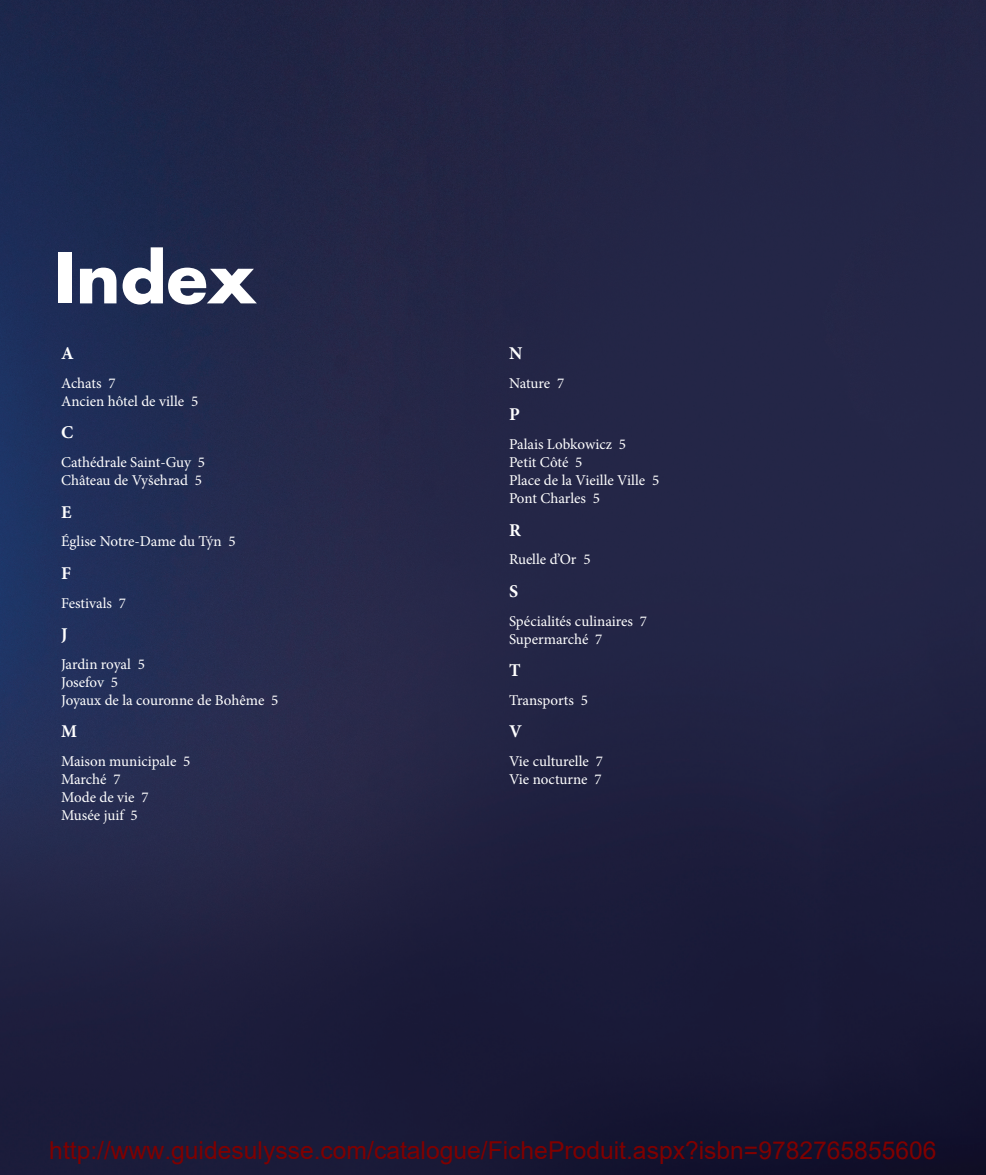
<style>
.page{position:relative;width:986px;height:1175px;background:#fff}
.page>*{position:absolute;margin:0;border:0;box-sizing:border-box;transform-origin:0 0}
.t1{font:700 67.5px "Futura Std";color:#fff}
.t2{font:24.6px "Arial";color:#800000}
.t3{font:700 18px "Minion Pro";color:#fff}
.t4{font:15px/18px "Minion Pro";color:#fff}
</style>
<div class="page">
<img style="left:0;top:0;width:986px;height:1174px">
<h1 class="t1" style="left:54px;top:233px;width:203px">Index</h1>
<p class="t3" style="left:61px;top:341px;width:14px">A</p>
<p class="t4" style="left:61px;top:374px;width:139px">Achats 7<br>Ancien hôtel de ville 5</p>
<p class="t3" style="left:61px;top:420px;width:14px">C</p>
<p class="t4" style="left:61px;top:453px;width:145px">Cathédrale Saint-Guy 5<br>Château de Vyšehrad 5</p>
<p class="t3" style="left:61px;top:499px;width:12px">E</p>
<p class="t4" style="left:61px;top:532px;width:176px">Église Notre-Dame du Týn 5</p>
<p class="t3" style="left:61px;top:560px;width:11px">F</p>
<p class="t4" style="left:61px;top:594px;width:66px">Festivals 7</p>
<p class="t3" style="left:61px;top:621px;width:8px">J</p>
<p class="t4" style="left:61px;top:655px;width:219px">Jardin royal 5<br>Josefov 5<br>Joyaux de la couronne de Bohême 5</p>
<p class="t3" style="left:61px;top:719px;width:17px">M</p>
<p class="t4" style="left:61px;top:752px;width:131px">Maison municipale 5<br>Marché 7<br>Mode de vie 7<br>Musée juif 5</p>
<p class="t3" style="left:509px;top:341px;width:15px">N</p>
<p class="t4" style="left:509px;top:374px;width:57px">Nature 7</p>
<p class="t3" style="left:509px;top:402px;width:12px">P</p>
<p class="t4" style="left:509px;top:435px;width:152px">Palais Lobkowicz 5<br>Petit Côté 5<br>Place de la Vieille Ville 5<br>Pont Charles 5</p>
<p class="t3" style="left:509px;top:517px;width:13px">R</p>
<p class="t4" style="left:509px;top:550px;width:83px">Ruelle d’Or 5</p>
<p class="t3" style="left:509px;top:578px;width:11px">S</p>
<p class="t4" style="left:509px;top:612px;width:140px">Spécialités culinaires 7<br>Supermarché 7</p>
<p class="t3" style="left:509px;top:657px;width:13px">T</p>
<p class="t4" style="left:509px;top:691px;width:80px">Transports 5</p>
<p class="t3" style="left:509px;top:719px;width:14px">V</p>
<p class="t4" style="left:509px;top:752px;width:95px">Vie culturelle 7<br>Vie nocturne 7</p>
<h2 class="t2" style="left:49px;top:1133px;width:888px">http://www.guidesulysse.com/catalogue/FicheProduit.aspx?isbn=9782765855606</h2>
</div>
